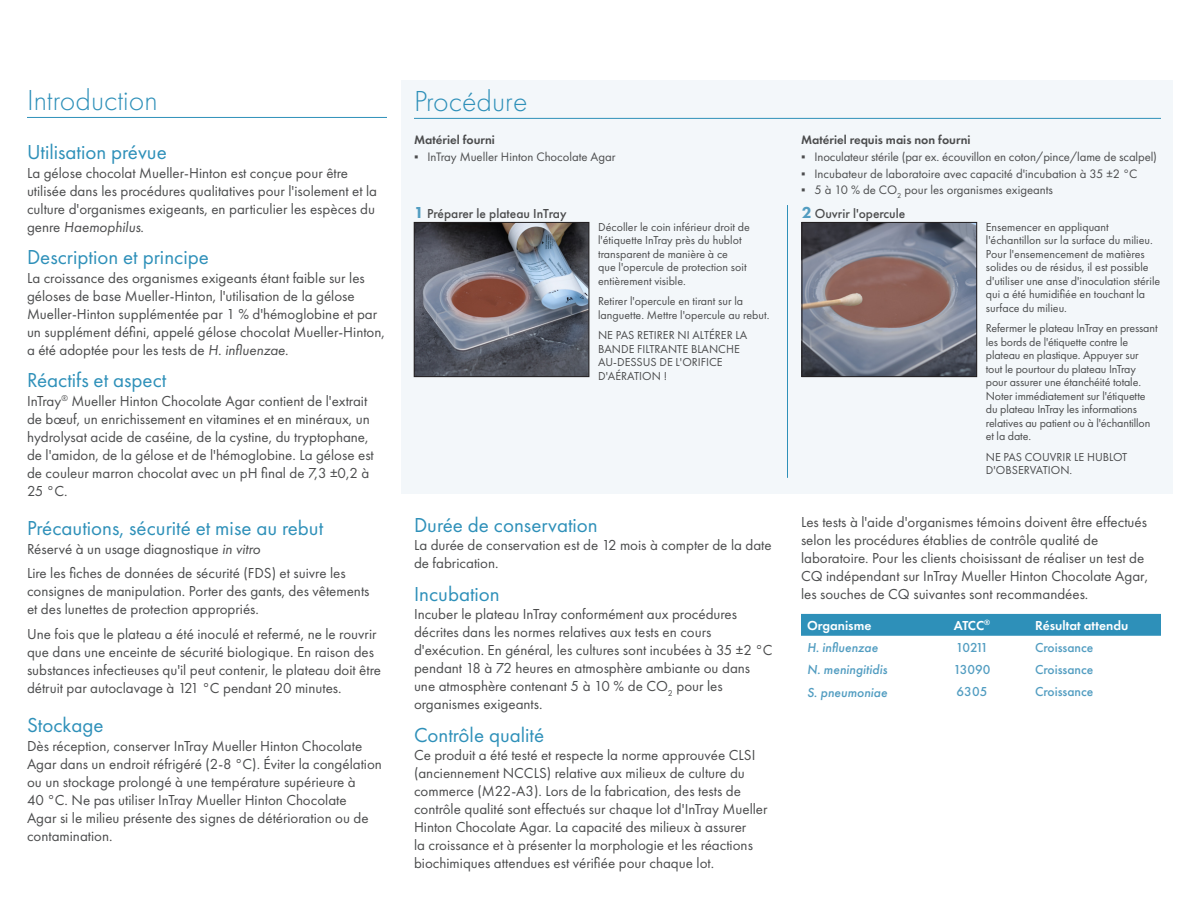
<style>
.page{position:relative;width:1188px;height:918px;background:#fff}
.page>*{position:absolute;margin:0;border:0;box-sizing:border-box;transform-origin:0 0}
.Header_Main{font:300 30px "Futura PT";color:#2e90b9}
.Section_Header{font:21px "Futura PT";color:#2e90b9}
.Section_Header-2{font:15px/18px "Futura PT";color:#4b4c4d}
.t1{font:500 13.5px "Futura PT";color:#529dc1}
.t2{font:500 13.5px "Futura PT";color:#4b4c4d}
.t3{font:italic 500 13.5px "Futura PT";color:#529dc1}
.t4{font:600 13.5px "Futura PT";color:#fff}
.t5{font:12.75px "Futura PT";color:#4b4c4d}
.t6{font:600 12.75px "Futura PT";color:#4b4c4d}
.Photo_Caption{font:12px/13.5px "Futura PT";color:#4b4c4d}
.s1{font-style:italic}
.s2{font-family:"Calibri"}
.s3{font-weight:800;font-size:16.5px;color:#529dc1}
</style>
<div class="page">
<div style="left:401px;top:80px;width:772px;height:414px;background:#f3f7fa"></div>
<hr style="left:27px;top:117px;width:360px;height:1px;background:#2e90b9">
<img style="left:416px;top:224px;width:171px;height:151px">
<div style="left:414px;top:222px;width:175px;height:155px;border:1px solid #231f20"></div>
<img style="left:804px;top:224px;width:171px;height:151px">
<div style="left:802px;top:222px;width:175px;height:155px;border:1px solid #231f20"></div>
<hr style="left:414px;top:118px;width:747px;height:1px;background:#2e90b9">
<hr style="left:787px;top:205px;width:1px;height:273px;background:#2e90b9">
<div style="left:801px;top:614px;width:360px;height:22px;background:#2e90b9"></div>
<p class="Header_Main" style="left:27px;top:83px;width:132px">Introduction</p>
<p class="Section_Header" style="left:27px;top:140px;width:141px">Utilisation prévue</p>
<p class="Section_Header-2" style="left:27px;top:164px;width:352px">La gélose chocolat Mueller-Hinton est conçue pour être utilisée dans les procédures qualitatives pour l'isolement et la culture d'organismes exigeants, en particulier les espèces du genre <span class="s1">Haemophilus</span>.</p>
<p class="Section_Header" style="left:27px;top:245px;width:183px">Description et principe</p>
<p class="Section_Header-2" style="left:27px;top:269px;width:359px">La croissance des organismes exigeants étant faible sur les géloses de base Mueller-Hinton, l'utilisation de la gélose Mueller-Hinton supplémentée par 1 % d'hémoglobine et par un supplément défini, appelé gélose chocolat Mueller-Hinton, a été adoptée pour les tests de <span class="s1">H. influenzae</span>.</p>
<p class="Section_Header" style="left:27px;top:368px;width:141px">Réactifs et aspect</p>
<p class="Section_Header-2" style="left:27px;top:392px;width:348px">InTray<sup>®</sup> Mueller Hinton Chocolate Agar contient de l'extrait de bœuf, un enrichissement en vitamines et en minéraux, un hydrolysat acide de caséine, de la cystine, du tryptophane, de l'amidon, de la gélose et de l'hémoglobine. La gélose est de couleur marron chocolat avec un pH final de 7,3 ±0,2 à 25 °C.</p>
<p class="Section_Header" style="left:27px;top:515px;width:298px">Précautions, sécurité et mise au rebut</p>
<p class="Section_Header-2" style="left:27px;top:540px;width:235px">Réservé à un usage diagnostique <span class="s1">in vitro</span></p>
<p class="Section_Header-2" style="left:27px;top:564px;width:344px">Lire les fiches de données de sécurité (FDS) et suivre les consignes de manipulation. Porter des gants, des vêtements et des lunettes de protection appropriés.</p>
<p class="Section_Header-2" style="left:27px;top:625px;width:355px">Une fois que le plateau a été inoculé et refermé, ne le rouvrir que dans une enceinte de sécurité biologique. En raison des substances infectieuses qu'il peut contenir, le plateau doit être détruit par autoclavage à 121 °C pendant 20 minutes.</p>
<p class="Section_Header" style="left:27px;top:713px;width:78px">Stockage</p>
<p class="Section_Header-2" style="left:27px;top:737px;width:357px">Dès réception, conserver InTray Mueller Hinton Chocolate Agar dans un endroit réfrigéré (2-8 °C). Éviter la congélation ou un stockage prolongé à une température supérieure à<br>40 °C. Ne pas utiliser InTray Mueller Hinton Chocolate<br>Agar si le milieu présente des signes de détérioration ou de contamination.</p>
<p class="Header_Main" style="left:414px;top:84px;width:115px">Procédure</p>
<p class="t6" style="left:414px;top:132px;width:82px">Matériel fourni</p>
<p class="t5" style="left:414px;top:149px;width:203px"><span class="s2">▪</span> InTray Mueller Hinton Chocolate Agar</p>
<p class="t2" style="left:414px;top:206px;width:154px"><span class="s3">1</span> Préparer le plateau InTray</p>
<p class="Photo_Caption" style="left:598px;top:220px;width:153px">Décoller le coin inférieur droit de l'étiquette InTray près du hublot transparent de manière à ce<br>que l'opercule de protection soit entièrement visible.</p>
<p class="Photo_Caption" style="left:598px;top:295px;width:173px">Retirer l'opercule en tirant sur la languette. Mettre l'opercule au rebut.</p>
<p class="Photo_Caption" style="left:598px;top:329px;width:151px">NE PAS RETIRER NI ALTÉRER LA<br>BANDE FILTRANTE BLANCHE<br>AU-DESSUS DE L'ORIFICE<br>D'AÉRATION !</p>
<p class="Section_Header" style="left:414px;top:512px;width:185px">Durée de conservation</p>
<p class="Section_Header-2" style="left:414px;top:536px;width:359px">La durée de conservation est de 12 mois à compter de la date de fabrication.</p>
<p class="Section_Header" style="left:414px;top:581px;width:87px">Incubation</p>
<p class="Section_Header-2" style="left:414px;top:605px;width:360px">Incuber le plateau InTray conformément aux procédures décrites dans les normes relatives aux tests en cours d'exécution. En général, les cultures sont incubées à 35 ±2 °C pendant 18 à 72 heures en atmosphère ambiante ou dans une atmosphère contenant 5 à 10 % de CO<sub>2</sub> pour les organismes exigeants.</p>
<p class="Section_Header" style="left:414px;top:722px;width:132px">Contrôle qualité</p>
<p class="Section_Header-2" style="left:414px;top:746px;width:355px">Ce produit a été testé et respecte la norme approuvée CLSI (anciennement NCCLS) relative aux milieux de culture du commerce (M22-A3). Lors de la fabrication, des tests de contrôle qualité sont effectués sur chaque lot d'InTray Mueller Hinton Chocolate Agar. La capacité des milieux à assurer<br>la croissance et à présenter la morphologie et les réactions biochimiques attendues est vérifiée pour chaque lot.</p>
<p class="t6" style="left:801px;top:132px;width:171px">Matériel requis mais non fourni</p>
<p class="t5" style="left:801px;top:149px;width:358px"><span class="s2">▪</span> Inoculateur stérile (par ex. écouvillon en coton/pince/lame de scalpel)</p>
<p class="t5" style="left:801px;top:166px;width:338px"><span class="s2">▪</span> Incubateur de laboratoire avec capacité d'incubation à 35 ±2 °C</p>
<p class="t5" style="left:801px;top:182px;width:254px"><span class="s2">▪</span> 5 à 10 % de CO<sub>2</sub> pour les organismes exigeants</p>
<p class="t2" style="left:802px;top:206px;width:105px"><span class="s3">2</span> Ouvrir l'opercule</p>
<p class="Photo_Caption" style="left:986px;top:220px;width:176px">Ensemencer en appliquant l'échantillon sur la surface du milieu.<br>Pour l'ensemencement de matières solides ou de résidus, il est possible d'utiliser une anse d'inoculation stérile qui a été humidifiée en touchant la surface du milieu.</p>
<p class="Photo_Caption" style="left:986px;top:322px;width:173px">Refermer le plateau InTray en pressant les bords de l'étiquette contre le plateau en plastique. Appuyer sur tout le pourtour du plateau InTray pour assurer une étanchéité totale.<br>Noter immédiatement sur l'étiquette du plateau InTray les informations relatives au patient ou à l'échantillon et la date.</p>
<p class="Photo_Caption" style="left:986px;top:450px;width:143px">NE PAS COUVRIR LE HUBLOT<br>D'OBSERVATION.</p>
<p class="Section_Header-2" style="left:801px;top:513px;width:349px">Les tests à l'aide d'organismes témoins doivent être effectués selon les procédures établies de contrôle qualité de laboratoire. Pour les clients choisissant de réaliser un test de CQ indépendant sur InTray Mueller Hinton Chocolate Agar, les souches de CQ suivantes sont recommandées.</p>
<p class="t4" style="left:807px;top:617px;width:66px">Organisme</p>
<p class="t4" style="left:954px;top:617px;width:38px">ATCC<sup>®</sup></p>
<p class="t4" style="left:1035px;top:617px;width:95px">Résultat attendu</p>
<p class="t3" style="left:807px;top:639px;width:72px">H. influenzae</p>
<p class="t1" style="left:956px;top:639px;width:34px">10211</p>
<p class="t1" style="left:1035px;top:639px;width:60px">Croissance</p>
<p class="t3" style="left:807px;top:661px;width:82px">N. meningitidis</p>
<p class="t1" style="left:954px;top:661px;width:38px">13090</p>
<p class="t1" style="left:1035px;top:661px;width:60px">Croissance</p>
<p class="t3" style="left:807px;top:684px;width:82px">S. pneumoniae</p>
<p class="t1" style="left:957px;top:684px;width:32px">6305</p>
<p class="t1" style="left:1035px;top:684px;width:60px">Croissance</p>
</div>
